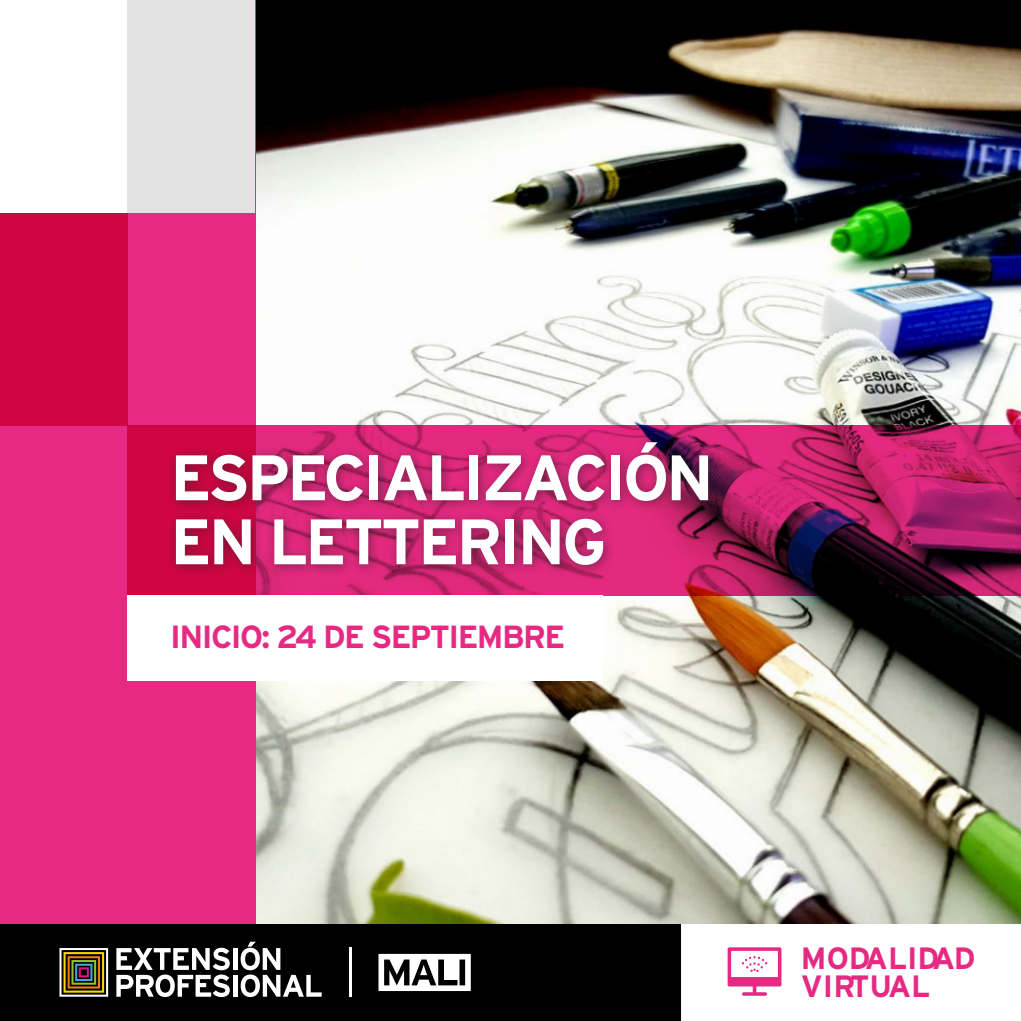
<style>
.page{position:relative;width:1021px;height:1021px;background:#fff}
.page>*{position:absolute;margin:0;border:0;box-sizing:border-box;transform-origin:0 0}
.t1{font:700 64px "Interstate";letter-spacing:-.05em;color:#fff}
.t2{font:700 32px "Interstate";letter-spacing:-.05em;color:#e62a83}
.t3{font:700 30.8px/28.4px "Interstate";color:#e62a83}
</style>
<div class="page">
<img style="left:255px;top:0;width:765px;height:924px">
<div style="left:0;top:0;width:255px;height:1020px;background:#e62a83"></div>
<div style="left:0;top:213px;width:128px;height:212px;background:#cf0643"></div>
<div style="left:0;top:0;width:128px;height:213px;background:#fff"></div>
<div style="left:128px;top:0;width:127px;height:213px;background:#e3e3e3"></div>
<svg style="left:128px;top:425px;width:892px;height:170px;background:#a41a58"></svg>
<div style="left:0;top:924px;width:680px;height:96px;background:#000"></div>
<svg style="left:378px;top:953px;width:93px;height:38px"></svg>
<svg style="left:59px;top:948px;width:49px;height:48px"></svg>
<hr style="left:233px;top:948px;width:4px;height:21px;background:#fff">
<svg style="left:116px;top:947px;width:114px;height:50px"></svg>
<hr style="left:233px;top:974px;width:4px;height:22px;background:#fff">
<svg style="left:241px;top:941px;width:80px;height:56px"></svg>
<hr style="left:349px;top:947px;width:2px;height:50px;background:#fff">
<svg style="left:727px;top:947px;width:54px;height:48px"></svg>
<div style="left:167px;top:434px;width:554px;height:144px;background:#231f20;opacity:.5"></div>
<div style="left:128px;top:595px;width:474px;height:85px;background:#fff"></div>
<p class="t1" style="left:170px;top:442px;width:545px">ESPECIALIZACIÓN</p>
<p class="t1" style="left:170px;top:506px;width:438px">EN LETTERING</p>
<p class="t2" style="left:170px;top:619px;width:396px">INICIO: 24 DE SEPTIEMBRE</p>
<p class="t3" style="left:801px;top:943px;width:176px">MODALIDAD<br>VIRTUAL</p>
</div>
